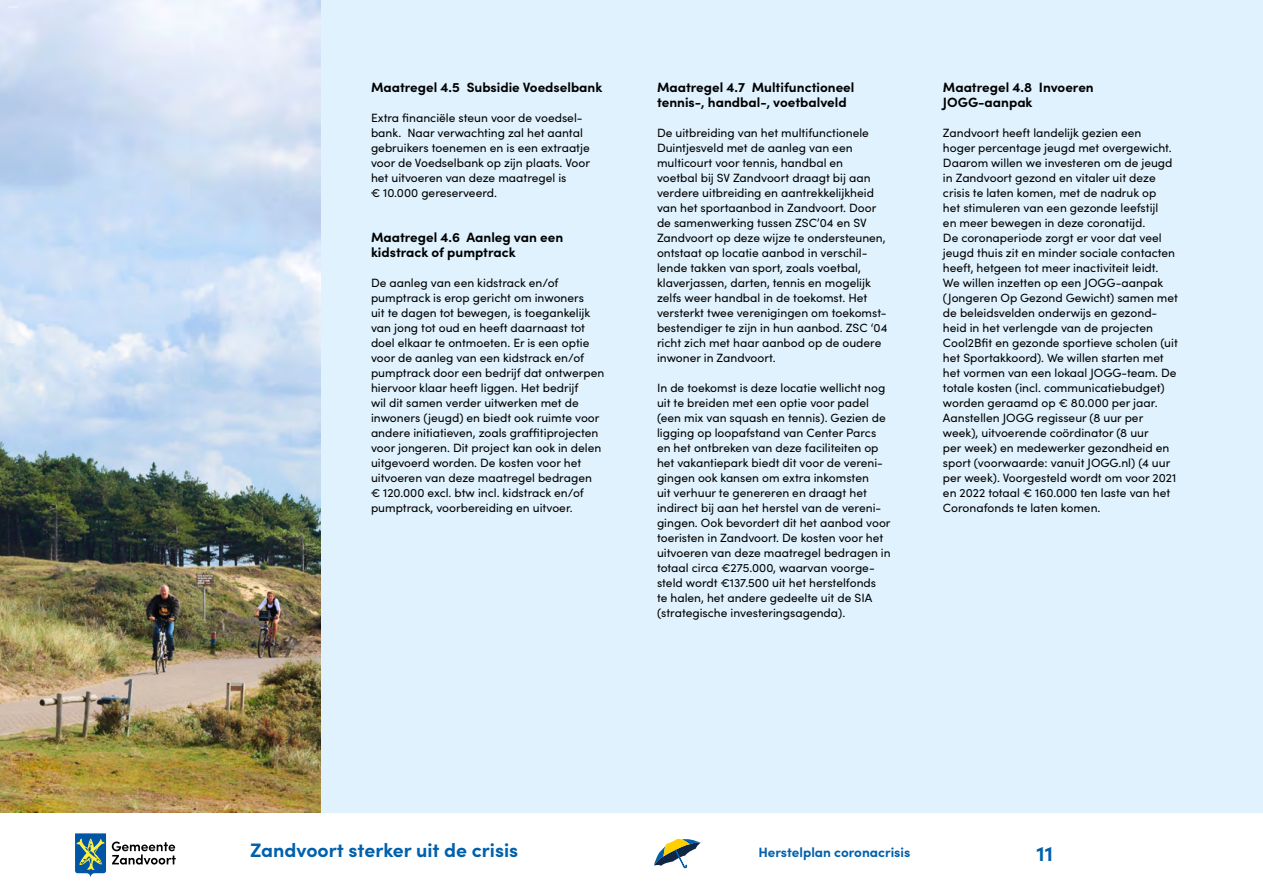
<style>
.page{position:relative;width:1263px;height:893px;background:#dff2fd}
.page>*{position:absolute;margin:0;border:0;box-sizing:border-box;transform-origin:0 0}
.t1{font:700 21px "Sofia Pro";color:#0060ac}
.t2{font:700 19.5px "Sofia Pro";color:#0060ac}
.t3{font:700 13.5px/15px "Sofia Pro";color:#000}
.t4{font:700 13.5px "Sofia Pro";color:#0060ac}
.t5{font:12px/15px "Sofia Pro";color:#000}
</style>
<div class="page">
<img style="left:0;top:0;width:320px;height:814px">
<div style="left:0;top:814px;width:1263px;height:79px;background:#fff"></div>
<svg style="left:75px;top:833px;width:31px;height:44px"></svg>
<svg style="left:112px;top:841px;width:64px;height:24px"></svg>
<svg style="left:654px;top:838px;width:47px;height:31px"></svg>
<h3 class="t3" style="left:371px;top:78px;width:233px">Maatregel 4.5 Subsidie Voedselbank</h3>
<p class="t5" style="left:371px;top:109px;width:220px">Extra financiële steun voor de voedsel&shy;bank. Naar verwachting zal het aantal gebruikers toenemen en is een extraatje voor de Voedselbank op zijn plaats. Voor het uitvoeren van deze maatregel is<br>€ 10.000 gereserveerd.</p>
<h3 class="t3" style="left:371px;top:228px;width:194px">Maatregel 4.6 Aanleg van een kidstrack of pumptrack</h3>
<p class="t5" style="left:371px;top:274px;width:235px">De aanleg van een kidstrack en/of pumptrack is erop gericht om inwoners<br>uit te dagen tot bewegen, is toegankelijk van jong tot oud en heeft daarnaast tot doel elkaar te ontmoeten. Er is een optie voor de aanleg van een kidstrack en/of pumptrack door een bedrijf dat ontwerpen hiervoor klaar heeft liggen. Het bedrijf<br>wil dit samen verder uitwerken met de inwoners (jeugd) en biedt ook ruimte voor andere initiatieven, zoals graffitiprojecten voor jongeren. Dit project kan ook in delen uitgevoerd worden. De kosten voor het uitvoeren van deze maatregel bedragen<br>€ 120.000 excl. btw incl. kidstrack en/of pumptrack, voorbereiding en uitvoer.</p>
<h3 class="t3" style="left:657px;top:78px;width:199px">Maatregel 4.7 Multifunctioneel tennis-, handbal-, voetbalveld</h3>
<p class="t5" style="left:657px;top:124px;width:232px">De uitbreiding van het multifunctionele Duintjesveld met de aanleg van een multicourt voor tennis, handbal en<br>voetbal bij SV Zandvoort draagt bij aan verdere uitbreiding en aantrekkelijkheid van het sportaanbod in Zandvoort. Door de samenwerking tussen ZSC’04 en SV Zandvoort op deze wijze te ondersteunen, ontstaat op locatie aanbod in verschil&shy;lende takken van sport, zoals voetbal, klaverjassen, darten, tennis en mogelijk zelfs weer handbal in de toekomst. Het versterkt twee verenigingen om toekomst&shy;bestendiger te zijn in hun aanbod. ZSC ‘04 richt zich met haar aanbod op de oudere inwoner in Zandvoort.</p>
<p class="t5" style="left:657px;top:379px;width:235px">In de toekomst is deze locatie wellicht nog uit te breiden met een optie voor padel (een mix van squash en tennis). Gezien de ligging op loopafstand van Center Parcs en het ontbreken van deze faciliteiten op het vakantiepark biedt dit voor de vereni&shy;gingen ook kansen om extra inkomsten<br>uit verhuur te genereren en draagt het indirect bij aan het herstel van de vereni&shy;gingen. Ook bevordert dit het aanbod voor toeristen in Zandvoort. De kosten voor het uitvoeren van deze maatregel bedragen in totaal circa €275.000, waarvan voorge&shy;steld wordt €137.500 uit het herstelfonds<br>te halen, het andere gedeelte uit de SIA (strategische investeringsagenda).</p>
<h3 class="t3" style="left:943px;top:78px;width:152px">Maatregel 4.8 Invoeren<br>JOGG-aanpak</h3>
<p class="t5" style="left:943px;top:124px;width:236px">Zandvoort heeft landelijk gezien een<br>hoger percentage jeugd met overgewicht.<br>Daarom willen we investeren om de jeugd in Zandvoort gezond en vitaler uit deze crisis te laten komen, met de nadruk op<br>het stimuleren van een gezonde leefstijl<br>en meer bewegen in deze coronatijd.<br>De coronaperiode zorgt er voor dat veel jeugd thuis zit en minder sociale contacten heeft, hetgeen tot meer inactiviteit leidt.<br>We willen inzetten op een JOGG-aanpak (Jongeren Op Gezond Gewicht) samen met de beleidsvelden onderwijs en gezond&shy;heid in het verlengde van de projecten Cool2Bfit en gezonde sportieve scholen (uit het Sportakkoord). We willen starten met het vormen van een lokaal JOGG-team. De totale kosten (incl. communicatiebudget) worden geraamd op € 80.000 per jaar.<br>Aanstellen JOGG regisseur (8 uur per week), uitvoerende coördinator (8 uur<br>per week) en medewerker gezondheid en sport (voorwaarde: vanuit JOGG.nl) (4 uur per week). Voorgesteld wordt om voor 2021 en 2022 totaal € 160.000 ten laste van het Coronafonds te laten komen.</p>
<h2 class="t2" style="left:250px;top:835px;width:270px">Zandvoort sterker uit de crisis</h2>
<p class="t4" style="left:758px;top:841px;width:153px">Herstelplan coronacrisis</p>
<h1 class="t1" style="left:1036px;top:837px;width:18px">11</h1>
</div>
